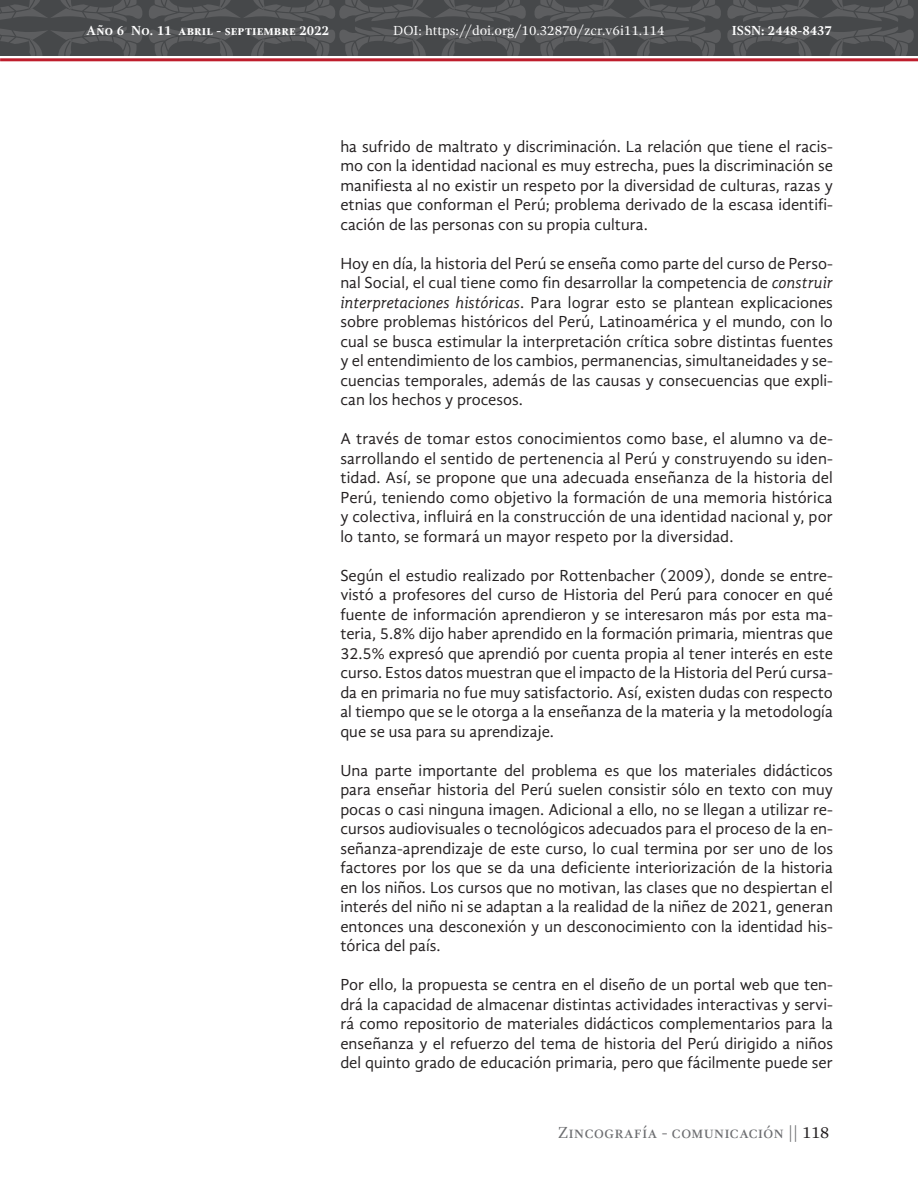
<style>
.page{position:relative;width:918px;height:1188px;background:#fff}
.page>*{position:absolute;margin:0;border:0;box-sizing:border-box;transform-origin:0 0}
.CUERPO{font:16.5px/19.5px "Gandhi Sans";color:#231f20;text-align:justify}
.t1{font:16.5px "Gandhi Serif";color:#6c6d70}
.t2{font:700 13.5px "Gandhi Serif";color:#fff}
.t3{font:13.5px "Gandhi Serif";color:#fff}
.s1{font-style:italic}
.s2{color:#231f20}
</style>
<div class="page">
<hr style="left:0;top:58px;width:918px;height:3px;background:#be1d2c">
<svg style="left:0;top:0;width:527px;height:56px;background:#4e5052"></svg>
<svg style="left:533px;top:0;width:382px;height:56px;background:#4e5052"></svg>
<p class="t2" style="left:86px;top:23px;width:244px">Año 6 No. 11 abril - septiembre 2022</p>
<p class="t3" style="left:393px;top:23px;width:273px">DOI: https://doi.org/10.32870/zcr.v6i11.114</p>
<p class="t2" style="left:732px;top:23px;width:102px">ISSN: 2448-8437</p>
<p class="CUERPO" style="left:340px;top:136px;width:494px">ha sufrido de maltrato y discriminación. La relación que tiene el racis&shy;mo con la identidad nacional es muy estrecha, pues la discriminación se manifiesta al no existir un respeto por la diversidad de culturas, razas y etnias que conforman el Perú; problema derivado de la escasa identifi&shy;cación de las personas con su propia cultura.</p>
<p class="CUERPO" style="left:340px;top:253px;width:494px">Hoy en día, la historia del Perú se enseña como parte del curso de Perso&shy;nal Social, el cual tiene como fin desarrollar la competencia de <span class="s1">construir interpretaciones históricas</span>. Para lograr esto se plantean explicaciones sobre problemas históricos del Perú, Latinoamérica y el mundo, con lo cual se busca estimular la interpretación crítica sobre distintas fuentes y el entendimiento de los cambios, permanencias, simultaneidades y se&shy;cuencias temporales, además de las causas y consecuencias que expli&shy;can los hechos y procesos.</p>
<p class="CUERPO" style="left:340px;top:429px;width:494px">A través de tomar estos conocimientos como base, el alumno va de&shy;sarrollando el sentido de pertenencia al Perú y construyendo su iden&shy;tidad. Así, se propone que una adecuada enseñanza de la historia del Perú, teniendo como objetivo la formación de una memoria histórica y colectiva, influirá en la construcción de una identidad nacional y, por lo tanto, se formará un mayor respeto por la diversidad.</p>
<p class="CUERPO" style="left:340px;top:565px;width:494px">Según el estudio realizado por Rottenbacher (2009), donde se entre&shy;vistó a profesores del curso de Historia del Perú para conocer en qué fuente de información aprendieron y se interesaron más por esta ma&shy;teria, 5.8% dijo haber aprendido en la formación primaria, mientras que 32.5% expresó que aprendió por cuenta propia al tener interés en este curso. Estos datos muestran que el impacto de la Historia del Perú cursa&shy;da en primaria no fue muy satisfactorio. Así, existen dudas con respecto al tiempo que se le otorga a la enseñanza de la materia y la metodología que se usa para su aprendizaje.</p>
<p class="CUERPO" style="left:340px;top:760px;width:494px">Una parte importante del problema es que los materiales didácticos para enseñar historia del Perú suelen consistir sólo en texto con muy pocas o casi ninguna imagen. Adicional a ello, no se llegan a utilizar re&shy;cursos audiovisuales o tecnológicos adecuados para el proceso de la en&shy;señanza-aprendizaje de este curso, lo cual termina por ser uno de los factores por los que se da una deficiente interiorización de la historia en los niños. Los cursos que no motivan, las clases que no despiertan el interés del niño ni se adaptan a la realidad de la niñez de 2021, generan entonces una desconexión y un desconocimiento con la identidad his&shy;tórica del país.</p>
<p class="CUERPO" style="left:340px;top:975px;width:494px">Por ello, la propuesta se centra en el diseño de un portal web que ten&shy;drá la capacidad de almacenar distintas actividades interactivas y servi&shy;rá como repositorio de materiales didácticos complementarios para la enseñanza y el refuerzo del tema de historia del Perú dirigido a niños del quinto grado de educación primaria, pero que fácilmente puede ser</p>
<p class="t1" style="left:558px;top:1124px;width:273px">Zincografía - comunicación || <span class="s2">118</span></p>
</div>
